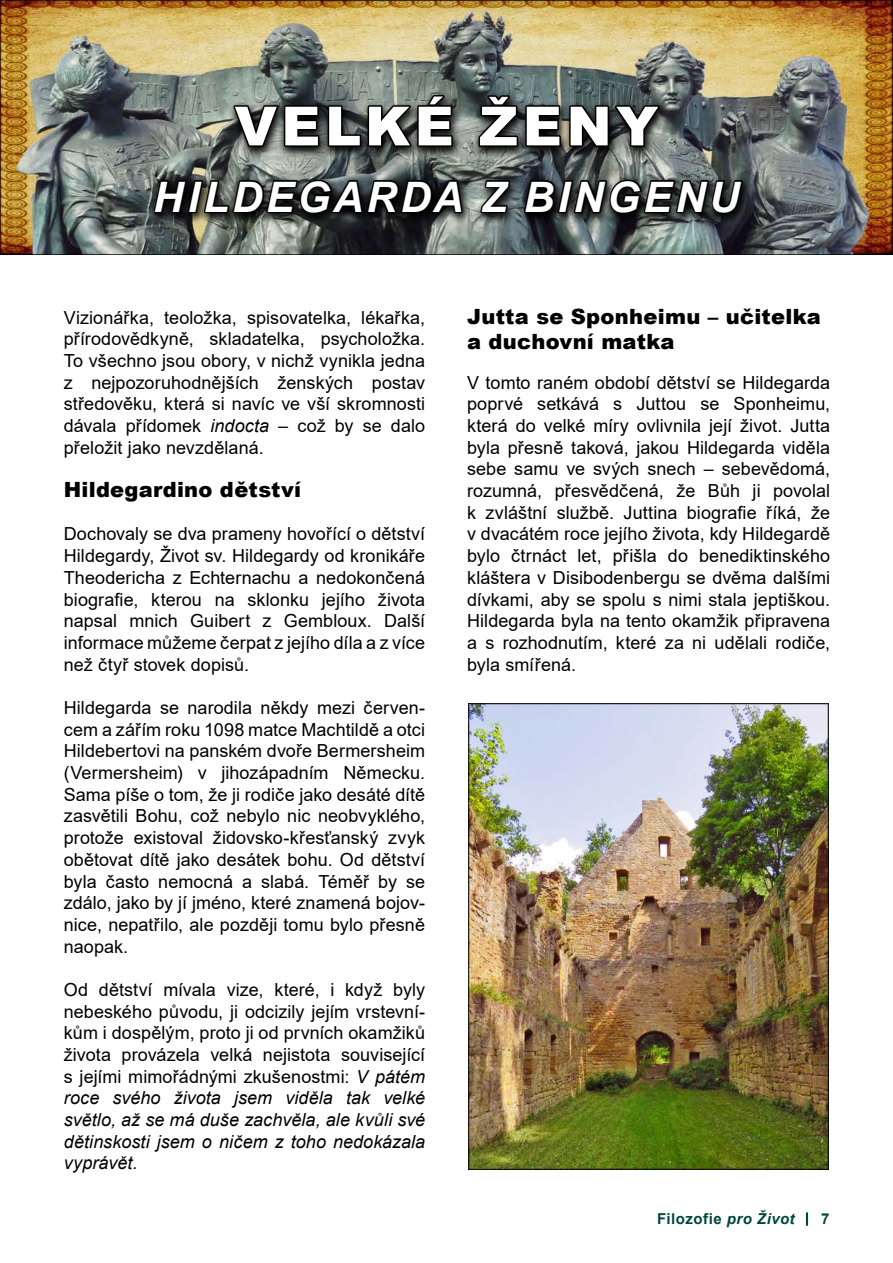
<style>
.page{position:relative;width:893px;height:1263px;background:#fff}
.page>*{position:absolute;margin:0;border:0;box-sizing:border-box;transform-origin:0 0}
.t1{font:900 54px "Arial";letter-spacing:.085em;color:#fff}
.t2{font:italic 700 42px "Arial";letter-spacing:.085em;color:#fff}
.Podnadpis_-_black{font:900 21px/25.2px "Arial";letter-spacing:.015em;color:#000}
.odstavec_odsazený_če{font:18px/21.8px "Arial";letter-spacing:.005em;color:#000;text-align:justify}
.t3{font:700 15px "Arial";letter-spacing:.03em;color:#00463d}
.s1{font-style:italic}
</style>
<div class="page">
<svg style="left:806px;top:1212px;width:2px;height:14px"></svg>
<img style="left:0;top:0;width:893px;height:255px">
<div style="left:148px;top:91px;width:605px;height:134px;background:#000;opacity:.75"></div>
<svg style="left:231px;top:94px;width:223px;height:55px;background:#323533"></svg>
<svg style="left:477px;top:93px;width:85px;height:55px;background:#25292a"></svg>
<svg style="left:568px;top:104px;width:96px;height:44px;background:#262928"></svg>
<svg style="left:151px;top:178px;width:314px;height:38px;background:#1a1c1b"></svg>
<svg style="left:478px;top:179px;width:34px;height:36px"></svg>
<svg style="left:522px;top:178px;width:223px;height:38px;background:#1b1d1d"></svg>
<img style="left:468px;top:703px;width:360px;height:467px">
<p class="t1" style="left:235px;top:87px;width:425px">VELKÉ ŽENY</p>
<p class="t2" style="left:153px;top:169px;width:588px">HILDEGARDA Z BINGENU</p>
<p class="odstavec_odsazený_če" style="left:64px;top:306px;width:363px">Vizionářka, teoložka, spisovatelka, lékařka, přírodovědkyně, skladatelka, psycholožka.<br>To všechno jsou obory, v nichž vynikla jedna z nejpozoruhodnějších ženských postav středověku, která si navíc ve vší skromnosti dávala přídomek <span class="s1">indocta</span> – což by se dalo přeložit jako nevzdělaná.</p>
<p class="Podnadpis_-_black" style="left:64px;top:476px;width:239px">Hildegardino dětství</p>
<p class="odstavec_odsazený_če" style="left:64px;top:523px;width:363px">Dochovaly se dva prameny hovořící o dětství Hildegardy, Život sv. Hildegardy od kronikáře Theodericha z Echternachu a nedokončená biografie, kterou na sklonku jejího života napsal mnich Guibert z Gembloux. Další informace můžeme čerpat z jejího díla a z více než čtyř stovek dopisů.</p>
<p class="odstavec_odsazený_če" style="left:64px;top:697px;width:363px">Hildegarda se narodila někdy mezi červen&shy;cem a zářím roku 1098 matce Machtildě a otci Hildebertovi na panském dvoře Bermersheim (Vermersheim) v jihozápadním Německu.<br>Sama píše o tom, že ji rodiče jako desáté dítě zasvětili Bohu, což nebylo nic neobvyklého, protože existoval židovsko-křesťanský zvyk obětovat dítě jako desátek bohu. Od dětství byla často nemocná a slabá. Téměř by se zdálo, jako by jí jméno, které znamená bojov&shy;nice, nepatřilo, ale později tomu bylo přesně naopak.</p>
<p class="odstavec_odsazený_če" style="left:64px;top:979px;width:363px">Od dětství mívala vize, které, i když byly nebeského původu, ji odcizily jejím vrstevní&shy;kům i dospělým, proto ji od prvních okamžiků života provázela velká nejistota související s jejími mimořádnými zkušenostmi: <span class="s1">V pátém roce svého života jsem viděla tak velké světlo, až se má duše zachvěla, ale kvůli své dětinskosti jsem o ničem z toho nedokázala vyprávět.</span></p>
<p class="Podnadpis_-_black" style="left:467px;top:303px;width:355px">Jutta se Sponheimu – učitelka a duchovní matka</p>
<p class="odstavec_odsazený_če" style="left:467px;top:371px;width:365px">V tomto raném období dětství se Hildegarda poprvé setkává s Juttou se Sponheimu, která do velké míry ovlivnila její život. Jutta byla přesně taková, jakou Hildegarda viděla sebe samu ve svých snech – sebevědomá, rozumná, přesvědčená, že Bůh ji povolal k zvláštní službě. Juttina biografie říká, že v dvacátém roce jejího života, kdy Hildegardě bylo čtrnáct let, přišla do benediktinského kláštera v Disibodenbergu se dvěma dalšími dívkami, aby se spolu s nimi stala jeptiškou.<br>Hildegarda byla na tento okamžik připravena a s rozhodnutím, které za ni udělali rodiče, byla smířená.</p>
<p class="t3" style="left:657px;top:1208px;width:139px">Filozofie <span class="s1">pro Život</span></p>
<p class="t3" style="left:821px;top:1208px;width:10px">7</p>
</div>
